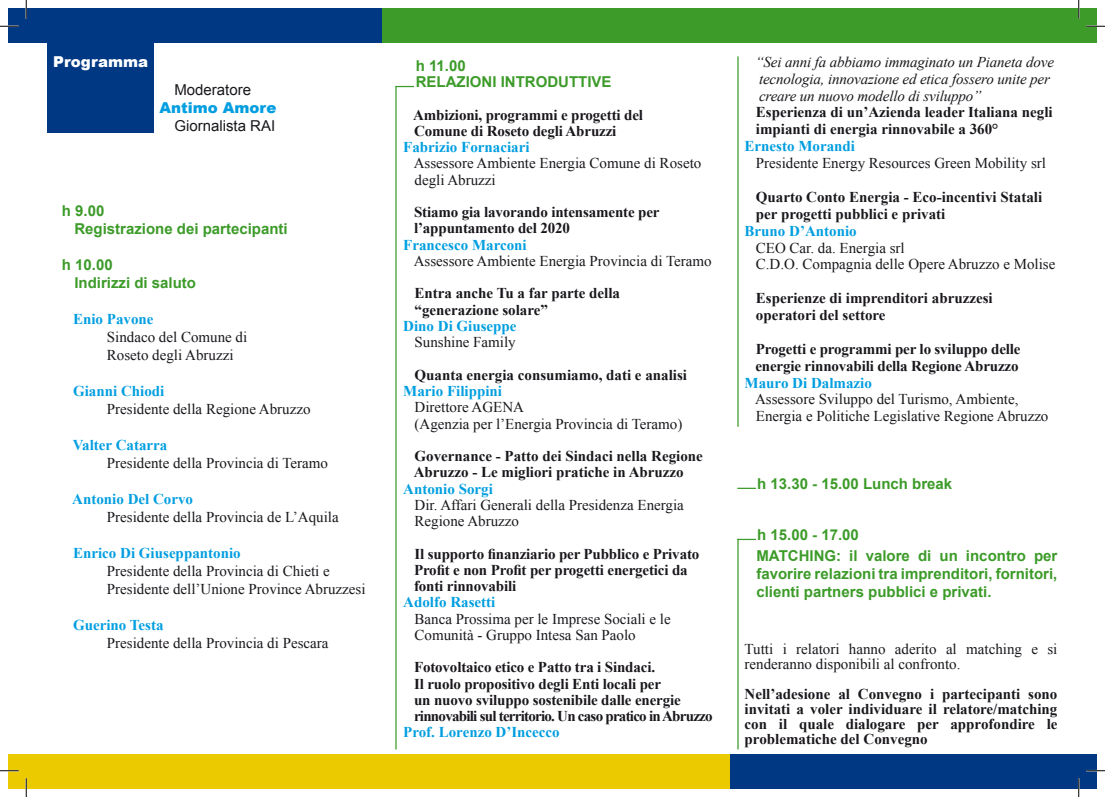
<style>
.page{position:relative;width:1105px;height:797px;background:#fff}
.page>*{position:absolute;margin:0;border:0;box-sizing:border-box;transform-origin:0 0}
.t1{font:700 15px/15px "Times New Roman";letter-spacing:-.01em;color:#1a171c;text-align:justify}
.t2{font:15px/15px "Times New Roman";color:#1a171c}
.t3{font:700 15px "Times New Roman";color:#009ee0}
.t4{font:700 15px/18px "Arial";color:#3c9b29;text-align:justify}
.t5{font:italic 15px "Times New Roman";letter-spacing:-.01em;color:#1a171c}
.t6{font:700 15px "Times New Roman";letter-spacing:-.05em;color:#1a171c}
.t7{font:15px "Arial";color:#1a171c}
.t8{font:900 15px "Arial";color:#009ee0}
.t9{font:900 15px "Arial";color:#fff}
</style>
<div class="page">
<div style="left:9px;top:9px;width:373px;height:34px;background:#003883"></div>
<div style="left:382px;top:9px;width:714px;height:34px;background:#3c9b29"></div>
<div style="left:9px;top:753px;width:721px;height:35px;background:#ebca00"></div>
<div style="left:730px;top:753px;width:366px;height:35px;background:#003883"></div>
<div style="left:48px;top:26px;width:106px;height:107px;background:#003883"></div>
<hr style="left:395px;top:86px;width:2px;height:663px;background:#3c9b29">
<hr style="left:737px;top:56px;width:2px;height:371px;background:#3c9b29">
<svg style="left:395px;top:86px;width:19px;height:1px"></svg>
<hr style="left:737px;top:539px;width:2px;height:210px;background:#3c9b29">
<svg style="left:737px;top:539px;width:19px;height:1px"></svg>
<svg style="left:737px;top:487px;width:19px;height:2px"></svg>
<svg style="left:0;top:25px;width:19px;height:2px"></svg>
<svg style="left:1086px;top:25px;width:19px;height:2px"></svg>
<svg style="left:0;top:770px;width:19px;height:1px"></svg>
<svg style="left:1086px;top:770px;width:19px;height:1px"></svg>
<svg style="left:25px;top:0;width:2px;height:19px"></svg>
<svg style="left:25px;top:778px;width:2px;height:19px"></svg>
<svg style="left:1078px;top:0;width:1px;height:19px"></svg>
<svg style="left:1078px;top:778px;width:1px;height:19px"></svg>
<p class="t9" style="left:53px;top:51px;width:96px">Programma</p>
<p class="t7" style="left:174px;top:80px;width:78px">Moderatore</p>
<p class="t8" style="left:159px;top:97px;width:118px">Antimo Amore</p>
<p class="t7" style="left:174px;top:116px;width:102px">Giornalista RAI</p>
<p class="t4" style="left:62px;top:202px;width:44px">h 9.00</p>
<p class="t4" style="left:74px;top:220px;width:215px">Registrazione dei partecipanti</p>
<p class="t4" style="left:62px;top:256px;width:52px">h 10.00</p>
<p class="t4" style="left:74px;top:274px;width:123px">Indirizzi di saluto</p>
<p class="t3" style="left:73px;top:308px;width:82px">Enio Pavone</p>
<p class="t2" style="left:107px;top:329px;width:142px">Sindaco del Comune di</p>
<p class="t2" style="left:107px;top:347px;width:128px">Roseto degli Abruzzi</p>
<p class="t3" style="left:73px;top:380px;width:93px">Gianni Chiodi</p>
<p class="t2" style="left:107px;top:401px;width:205px">Presidente della Regione Abruzzo</p>
<p class="t3" style="left:73px;top:434px;width:96px">Valter Catarra</p>
<p class="t2" style="left:107px;top:455px;width:223px">Presidente della Provincia di Teramo</p>
<p class="t3" style="left:72px;top:488px;width:122px">Antonio Del Corvo</p>
<p class="t2" style="left:107px;top:509px;width:233px">Presidente della Provincia de L’Aquila</p>
<p class="t3" style="left:73px;top:542px;width:169px">Enrico Di Giuseppantonio</p>
<p class="t2" style="left:107px;top:563px;width:224px">Presidente della Provincia di Chieti e</p>
<p class="t2" style="left:107px;top:581px;width:260px">Presidente dell’Unione Province Abruzzesi</p>
<p class="t3" style="left:73px;top:614px;width:92px">Guerino Testa</p>
<p class="t2" style="left:107px;top:635px;width:223px">Presidente della Provincia di Pescara</p>
<p class="t4" style="left:416px;top:57px;width:52px">h 11.00</p>
<p class="t4" style="left:416px;top:73px;width:197px">RELAZIONI INTRODUTTIVE</p>
<p class="t1" style="left:413px;top:107px;width:231px">Ambizioni, programmi e progetti del</p>
<p class="t1" style="left:414px;top:123px;width:204px">Comune di Roseto degli Abruzzi</p>
<p class="t3" style="left:403px;top:137px;width:128px">Fabrizio Fornaciari</p>
<p class="t2" style="left:414px;top:156px;width:289px">Assessore Ambiente Energia Comune di Roseto</p>
<p class="t2" style="left:414px;top:172px;width:83px">degli Abruzzi</p>
<p class="t1" style="left:414px;top:204px;width:247px">Stiamo gia lavorando intensamente per</p>
<p class="t1" style="left:414px;top:220px;width:157px">l’appuntamento del 2020</p>
<p class="t3" style="left:403px;top:234px;width:125px">Francesco Marconi</p>
<p class="t2" style="left:414px;top:253px;width:299px">Assessore Ambiente Energia Provincia di Teramo</p>
<p class="t1" style="left:414px;top:285px;width:207px">Entra anche Tu a far parte della</p>
<p class="t1" style="left:414px;top:302px;width:135px">“generazione solare”</p>
<p class="t3" style="left:403px;top:315px;width:115px">Dino Di Giuseppe</p>
<p class="t2" style="left:414px;top:334px;width:103px">Sunshine Family</p>
<p class="t1" style="left:414px;top:367px;width:274px">Quanta energia consumiamo, dati e analisi</p>
<p class="t3" style="left:403px;top:380px;width:100px">Mario Filippini</p>
<p class="t2" style="left:414px;top:399px;width:111px">Direttore AGENA</p>
<p class="t2" style="left:414px;top:416px;width:269px">(Agenzia per l’Energia Provincia di Teramo)</p>
<p class="t1" style="left:414px;top:448px;width:290px">Governance - Patto dei Sindaci nella Regione</p>
<p class="t1" style="left:414px;top:464px;width:271px">Abruzzo - Le migliori pratiche in Abruzzo</p>
<p class="t3" style="left:403px;top:478px;width:91px">Antonio Sorgi</p>
<p class="t2" style="left:414px;top:497px;width:271px">Dir. Affari Generali della Presidenza Energia</p>
<p class="t2" style="left:414px;top:513px;width:106px">Regione Abruzzo</p>
<p class="t1" style="left:414px;top:545px;width:286px">Il supporto finanziario per Pubblico e Privato</p>
<p class="t1" style="left:414px;top:562px;width:275px">Profit e non Profit per progetti energetici da</p>
<p class="t1" style="left:414px;top:578px;width:104px">fonti rinnovabili</p>
<p class="t3" style="left:403px;top:592px;width:94px">Adolfo Rasetti</p>
<p class="t2" style="left:414px;top:611px;width:258px">Banca Prossima per le Imprese Sociali e le</p>
<p class="t2" style="left:414px;top:627px;width:223px">Comunità - Gruppo Intesa San Paolo</p>
<p class="t1" style="left:414px;top:659px;width:243px">Fotovoltaico etico e Patto tra i Sindaci.</p>
<p class="t1" style="left:414px;top:675px;width:248px">Il ruolo propositivo degli Enti locali per</p>
<p class="t1" style="left:414px;top:692px;width:268px">un nuovo sviluppo sostenibile dalle energie</p>
<p class="t6" style="left:414px;top:705px;width:300px">rinnovabili sul territorio. Un caso pratico in Abruzzo</p>
<p class="t3" style="left:403px;top:722px;width:158px">Prof. Lorenzo D’Incecco</p>
<p class="t5" style="left:755px;top:51px;width:300px">“Sei anni fa abbiamo immaginato un Pianeta dove</p>
<p class="t5" style="left:759px;top:68px;width:292px">tecnologia, innovazione ed etica fossero unite per</p>
<p class="t5" style="left:759px;top:85px;width:224px">creare un nuovo modello di sviluppo”</p>
<p class="t1" style="left:756px;top:105px;width:298px">Esperienza di un’Azienda leader Italiana negli</p>
<p class="t1" style="left:756px;top:121px;width:244px">impianti di energia rinnovabile a 360°</p>
<p class="t3" style="left:745px;top:136px;width:112px">Ernesto Morandi</p>
<p class="t2" style="left:756px;top:155px;width:292px">Presidente Energy Resources Green Mobility srl</p>
<p class="t1" style="left:756px;top:189px;width:288px">Quarto Conto Energia - Eco-incentivi Statali</p>
<p class="t1" style="left:756px;top:206px;width:191px">per progetti pubblici e privati</p>
<p class="t3" style="left:745px;top:220px;width:114px">Bruno D’Antonio</p>
<p class="t2" style="left:756px;top:240px;width:150px">CEO Car. da. Energia srl</p>
<p class="t2" style="left:756px;top:257px;width:301px">C.D.O. Compagnia delle Opere Abruzzo e Molise</p>
<p class="t1" style="left:756px;top:290px;width:238px">Esperienze di imprenditori abruzzesi</p>
<p class="t1" style="left:756px;top:307px;width:131px">operatori del settore</p>
<p class="t1" style="left:756px;top:341px;width:266px">Progetti e programmi per lo sviluppo delle</p>
<p class="t1" style="left:755px;top:358px;width:265px">energie rinnovabili della Regione Abruzzo</p>
<p class="t3" style="left:745px;top:372px;width:129px">Mauro Di Dalmazio</p>
<p class="t2" style="left:755px;top:392px;width:265px">Assessore Sviluppo del Turismo, Ambiente,</p>
<p class="t2" style="left:756px;top:408px;width:294px">Energia e Politiche Legislative Regione Abruzzo</p>
<p class="t4" style="left:757px;top:475px;width:197px">h 13.30 - 15.00 Lunch break</p>
<p class="t4" style="left:757px;top:525px;width:103px">h 15.00 - 17.00</p>
<p class="t4" style="left:756px;top:547px;width:302px">MATCHING: il valore di un incontro per favorire relazioni tra imprenditori, fornitori, clienti partners pubblici e privati.</p>
<p class="t2" style="left:745px;top:640px;width:314px">Tutti i relatori hanno aderito al matching e si renderanno disponibili al confronto.</p>
<p class="t1" style="left:745px;top:685px;width:314px">Nell’adesione al Convegno i partecipanti sono invitati a voler individuare il relatore/matching con il quale dialogare per approfondire le problematiche del Convegno</p>
</div>
